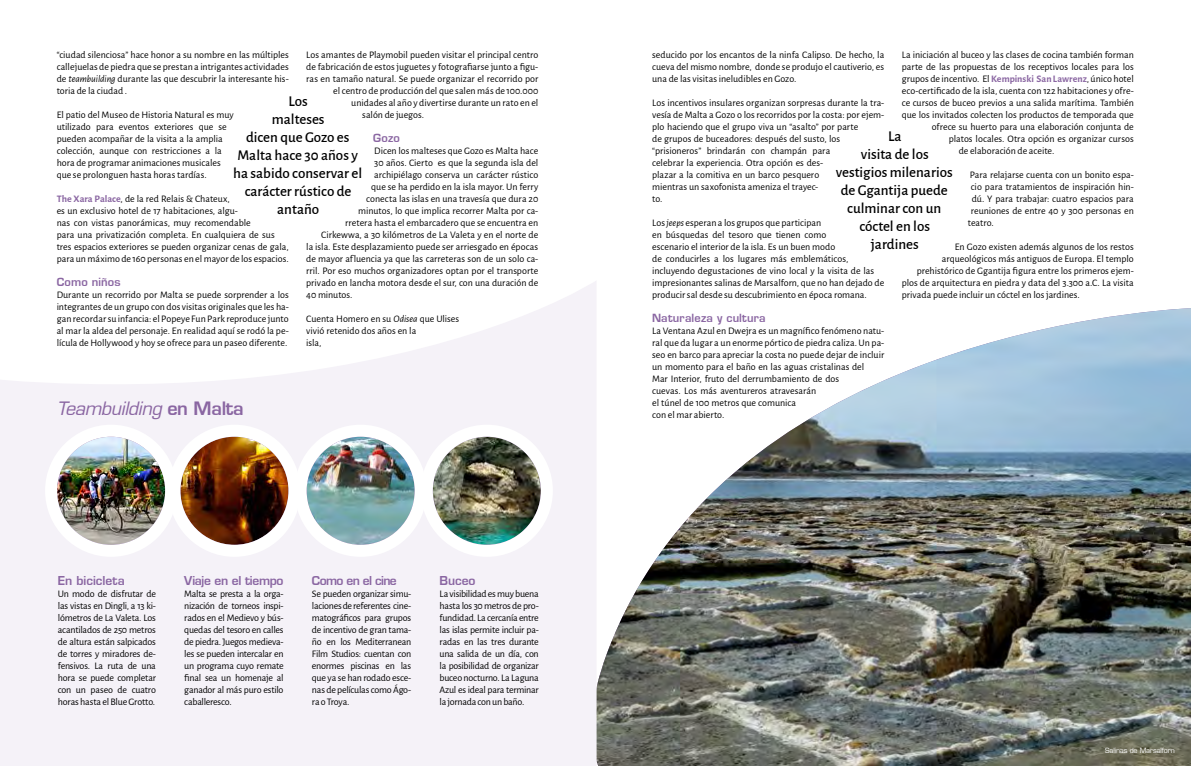
<style>
.page{position:relative;width:1191px;height:766px;background:#fff}
.page>*{position:absolute;margin:0;border:0;box-sizing:border-box;transform-origin:0 0}
.t1{font:italic 18px "Euromode";letter-spacing:-.02em;color:#8a66a2}
.t2{font:500 15px/18px "Alegreya Sans";color:#000;text-align:center}
.t3{font:700 12px "Euromode";letter-spacing:-.02em;color:#8a66a2}
.t4{font:700 12px "Euromode";letter-spacing:-.05em;color:#8a66a2}
.t5{font:700 12px "Euromode";color:#8a66a2}
.t6{font:700 11px "Euromode";letter-spacing:.015em;color:#8a66a2}
.t7{font:10px/12px "Alegreya Sans";color:#000;text-align:justify}
.t8{font:7px "Euromode Plain";letter-spacing:-.02em;color:#fff}
.s1{font-style:italic}
.s2{font-weight:700;color:#8a66a2}
.s3{font-weight:700;font-style:normal}
</style>
<div class="page">
<img style="left:596px;top:308px;width:595px;height:457px">
<svg style="left:0;top:281px;width:596px;height:484px;fill:#f5f2f8"></svg>
<img style="left:433px;top:436px;width:108px;height:108px">
<div style="left:421px;top:424px;width:132px;height:132px;border:12px solid #fff;border-radius:50%"></div>
<svg style="left:301px;top:430px;width:120px;height:120px"></svg>
<img style="left:307px;top:436px;width:108px;height:108px;border-radius:54px">
<div style="left:295px;top:424px;width:132px;height:132px;border:12px solid #fff;border-radius:50%"></div>
<svg style="left:174px;top:430px;width:120px;height:120px"></svg>
<img style="left:180px;top:436px;width:108px;height:108px;border-radius:54px">
<div style="left:168px;top:424px;width:132px;height:132px;border:12px solid #fff;border-radius:50%"></div>
<svg style="left:51px;top:430px;width:120px;height:120px"></svg>
<img style="left:57px;top:436px;width:108px;height:108px;border-radius:54px">
<div style="left:45px;top:424px;width:132px;height:132px;border:12px solid #fff;border-radius:50%"></div>
<p class="t7" style="left:57px;top:48px;width:234px">“ciudad silenciosa” hace honor a su nombre en las múltiples callejuelas de piedra que se prestan a intrigantes actividades de <span class="s1">teambuilding</span> durante las que descubrir la interesante his&shy;toria de la ciudad .</p>
<p class="t7" style="left:57px;top:108px;width:178px;text-align:left">El patio del Museo de Historia Natural es muy utilizado para eventos exteriores que se pueden acompañar de la visita a la amplia colección, aunque con restricciones a la hora de programar animaciones musicales que se prolonguen hasta horas tardías.</p>
<p class="t7" style="left:57px;top:192px;width:234px;text-align:left"><span class="s2">The Xara Palace</span>, de la red Relais &amp; Chateux,<br>es un exclusivo hotel de 17 habitaciones, algu-<br>nas con vistas panorámicas, muy recomendable<br>para una privatización completa. En cualquiera de sus tres espacios exteriores se pueden organizar cenas de gala, para un máximo de 160 personas en el mayor de los espacios.</p>
<p class="t6" style="left:57px;top:275px;width:65px">Como niños</p>
<p class="t7" style="left:57px;top:288px;width:234px">Durante un recorrido por Malta se puede sorprender a los integrantes de un grupo con dos visitas originales que les ha&shy;gan recordar su infancia: el Popeye Fun Park reproduce junto al mar la aldea del personaje. En realidad aquí se rodó la pe&shy;lícula de Hollywood y hoy se ofrece para un paseo diferente.</p>
<p class="t7" style="left:306px;top:48px;width:234px">Los amantes de Playmobil pueden visitar el principal centro</p>
<p class="t7" style="left:306px;top:60px;width:233px">de fabricación de estos juguetes y fotografiarse junto a figu-</p>
<p class="t7" style="left:306px;top:72px;width:234px">ras en tamaño natural. Se puede organizar el recorrido por</p>
<p class="t7" style="left:333px;top:84px;width:207px">el centro de producción del que salen más de 100.000</p>
<p class="t7" style="left:351px;top:96px;width:189px">unidades al año y divertirse durante un rato en el</p>
<p class="t7" style="left:362px;top:108px;width:63px">salón de juegos.</p>
<p class="t6" style="left:373px;top:131px;width:28px">Gozo</p>
<p class="t7" style="left:374px;top:144px;width:165px">Dicen los malteses que Gozo es Malta hace</p>
<p class="t7" style="left:374px;top:156px;width:165px">30 años. Cierto es que la segunda isla del</p>
<p class="t7" style="left:374px;top:168px;width:165px">archipiélago conserva un carácter rústico</p>
<p class="t7" style="left:371px;top:180px;width:168px">que se ha perdido en la isla mayor. Un ferry</p>
<p class="t7" style="left:366px;top:192px;width:173px">conecta las islas en una travesía que dura 20</p>
<p class="t7" style="left:358px;top:204px;width:182px">minutos, lo que implica recorrer Malta por ca-</p>
<p class="t7" style="left:345px;top:216px;width:194px">rretera hasta el embarcadero que se encuentra en</p>
<p class="t7" style="left:321px;top:228px;width:218px">Cirkewwa, a 30 kilómetros de La Valeta y en el norte de</p>
<p class="t7" style="left:306px;top:240px;width:233px">la isla. Este desplazamiento puede ser arriesgado en épocas</p>
<p class="t7" style="left:306px;top:252px;width:234px">de mayor afluencia ya que las carreteras son de un solo ca-</p>
<p class="t7" style="left:306px;top:264px;width:234px">rril. Por eso muchos organizadores optan por el transporte</p>
<p class="t7" style="left:306px;top:276px;width:233px">privado en lancha motora desde el sur, con una duración de</p>
<p class="t7" style="left:306px;top:288px;width:48px">40 minutos.</p>
<p class="t7" style="left:306px;top:312px;width:154px;text-align:left">Cuenta Homero en su <span class="s1">Odisea</span> que Ulises vivió retenido dos años en la<br>isla,</p>
<h2 class="t2" style="left:233px;top:91px;width:130px">Los<br>malteses<br>dicen que Gozo es<br>Malta hace 30 años y ha sabido conservar el carácter rústico de antaño</h2>
<h1 class="t1" style="left:57px;top:398px;width:189px">Teambuilding <span class="s3">en Malta</span></h1>
<p class="t5" style="left:58px;top:572px;width:69px">En bicicleta</p>
<p class="t7" style="left:58px;top:587px;width:100px">Un modo de disfrutar de las vistas en Dingli, a 13 ki&shy;lómetros de La Valeta. Los acantilados de 250 metros de altura están salpicados de torres y miradores de&shy;fensivos. La ruta de una hora se puede completar con un paseo de cuatro horas hasta el Blue Grotto.</p>
<p class="t3" style="left:184px;top:572px;width:101px">Viaje en el tiempo</p>
<p class="t7" style="left:184px;top:587px;width:101px">Malta se presta a la orga&shy;nización de torneos inspi&shy;rados en el Medievo y bús&shy;quedas del tesoro en calles de piedra. Juegos medieva&shy;les se pueden intercalar en un programa cuyo remate final sea un homenaje al ganador al más puro estilo caballeresco.</p>
<p class="t4" style="left:312px;top:572px;width:86px">Como en el cine</p>
<p class="t7" style="left:312px;top:587px;width:101px">Se pueden organizar simu&shy;laciones de referentes cine&shy;matográficos para grupos de incentivo de gran tama&shy;ño en los Mediterranean Film Studios: cuentan con enormes piscinas en las que ya se han rodado esce&shy;nas de películas como Ágo&shy;ra o Troya.</p>
<p class="t3" style="left:439px;top:572px;width:38px">Buceo</p>
<p class="t7" style="left:439px;top:587px;width:101px">La visibilidad es muy buena hasta los 30 metros de pro&shy;fundidad. La cercanía entre las islas permite incluir pa&shy;radas en las tres durante una salida de un día, con la posibilidad de organizar buceo nocturno. La Laguna Azul es ideal para terminar la jornada con un baño.</p>
<p class="t7" style="left:901px;top:48px;width:233px">La iniciación al buceo y las clases de cocina también forman</p>
<p class="t7" style="left:901px;top:60px;width:233px">parte de las propuestas de los receptivos locales para los</p>
<p class="t7" style="left:901px;top:72px;width:234px">grupos de incentivo. El <span class="s2">Kempinski San Lawrenz</span>, único hotel</p>
<p class="t7" style="left:901px;top:84px;width:233px">eco-certificado de la isla, cuenta con 122 habitaciones y ofre-</p>
<p class="t7" style="left:901px;top:96px;width:234px">ce cursos de buceo previos a una salida marítima. También</p>
<p class="t7" style="left:901px;top:108px;width:234px">que los invitados colecten los productos de temporada que</p>
<p class="t7" style="left:931px;top:120px;width:203px">ofrece su huerto para una elaboración conjunta de</p>
<p class="t7" style="left:948px;top:132px;width:186px">platos locales. Otra opción es organizar cursos</p>
<p class="t7" style="left:958px;top:144px;width:97px">de elaboración de aceite.</p>
<p class="t7" style="left:969px;top:168px;width:165px">Para relajarse cuenta con un bonito espa-</p>
<p class="t7" style="left:970px;top:180px;width:164px">cio para tratamientos de inspiración hin-</p>
<p class="t7" style="left:971px;top:192px;width:164px">dú. Y para trabajar: cuatro espacios para</p>
<p class="t7" style="left:970px;top:204px;width:164px">reuniones de entre 40 y 300 personas en</p>
<p class="t7" style="left:967px;top:216px;width:27px">teatro.</p>
<p class="t7" style="left:954px;top:240px;width:180px">En Gozo existen además algunos de los restos</p>
<p class="t7" style="left:941px;top:252px;width:194px">arqueológicos más antiguos de Europa. El templo</p>
<p class="t7" style="left:916px;top:264px;width:218px">prehistórico de Ggantija figura entre los primeros ejem-</p>
<p class="t7" style="left:901px;top:276px;width:234px">plos de arquitectura en piedra y data del 3.300 a.C. La visita</p>
<p class="t7" style="left:901px;top:288px;width:179px">privada puede incluir un cóctel en los jardines.</p>
<p class="t7" style="left:652px;top:48px;width:234px">seducido por los encantos de la ninfa Calipso. De hecho, la cueva del mismo nombre, donde se produjo el cautiverio, es una de las visitas ineludibles en Gozo.</p>
<p class="t7" style="left:652px;top:96px;width:233px;text-align:left">Los incentivos insulares organizan sorpresas durante la tra&shy;vesía de Malta a Gozo o los recorridos por la costa: por ejem&shy;plo haciendo que el grupo viva un “asalto” por parte<br>de grupos de buceadores: después del susto, los “prisioneros” brindarán con champán para<br>celebrar la experiencia. Otra opción es des-<br>plazar a la comitiva en un barco pesquero<br>mientras un saxofonista ameniza el trayec-<br>to.</p>
<p class="t7" style="left:652px;top:216px;width:234px;text-align:left">Los <span class="s1">jeeps</span> esperan a los grupos que participan<br>en búsquedas del tesoro que tienen como<br>escenario el interior de la isla. Es un buen modo<br>de conducirles a los lugares más emblemáticos, incluyendo degustaciones de vino local y la visita de las impresionantes salinas de Marsalforn, que no han dejado de producir sal desde su descubrimiento en época romana.</p>
<p class="t6" style="left:652px;top:311px;width:115px">Naturaleza y cultura</p>
<p class="t7" style="left:652px;top:324px;width:233px;text-align:left">La Ventana Azul en Dwejra es un magnífico fenómeno natu&shy;ral que da lugar a un enorme pórtico de piedra caliza. Un pa&shy;seo en barco para apreciar la costa no puede dejar de incluir un momento para el baño en las aguas cristalinas del<br>Mar Interior, fruto del derrumbamiento de dos<br>cuevas. Los más aventureros atravesarán<br>el túnel de 100 metros que comunica<br>con el mar abierto.</p>
<h2 class="t2" style="left:836px;top:126px;width:118px">La<br>visita de los vestigios milenarios de Ggantija puede culminar con un cóctel en los jardines</h2>
<p class="t8" style="left:1105px;top:746px;width:71px">Salinas de Marsalforn</p>
</div>
